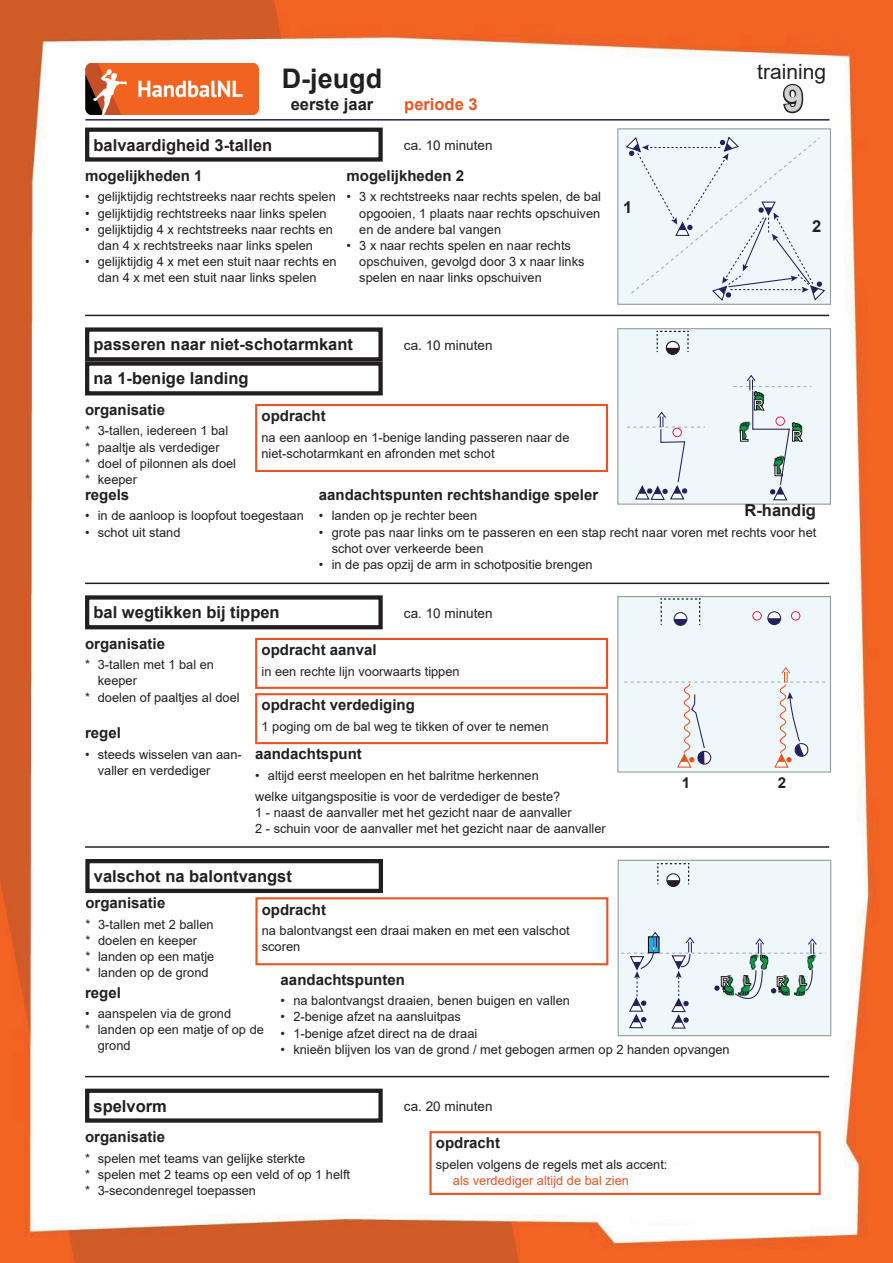
<style>
.page{position:relative;width:893px;height:1263px;background:#fff}
.page>*{position:absolute;margin:0;border:0;box-sizing:border-box;transform-origin:0 0}
.t1{font:700 36px "Arial";color:#d1d2d4}
.t2{font:700 27px "Arial";color:#231f20}
.t3{font:21px "Arial";color:#231f20}
.t4{font:700 16.5px "Arial";color:#231f20}
.t5{font:700 16.5px "Arial";color:#e85524}
.t6{font:700 15px "Arial";color:#231f20}
.t7{font:700 15px "Arial";color:#fff}
.t8{font:13.5px "Arial";color:#231f20}
.t9{font:700 13.5px "Arial";color:#fff}
.t10{font:12.9px/16.2px "Arial";color:#231f20}
.t11{font:12.9px "Arial";color:#e85524}
</style>
<div class="page">
<img style="left:0;top:0;width:893px;height:1263px">
<hr style="left:85px;top:119px;width:744px;height:2px;background:#24205c">
<svg style="left:781px;top:82px;width:24px;height:33px"></svg>
<img style="left:85px;top:64px;width:174px;height:50px">
<hr style="left:85px;top:1076px;width:744px;height:1px;background:#231f20">
<div style="left:85px;top:1089px;width:298px;height:34px;border:4px solid #231f20"></div>
<div style="left:429px;top:1131px;width:392px;height:64px;border:2px solid #e85524"></div>
<div style="left:85px;top:128px;width:298px;height:34px;border:4px solid #231f20"></div>
<div style="left:618px;top:129px;width:212px;height:175px;background:#eef8fb"></div>
<div style="left:617px;top:128px;width:214px;height:177px;border:1px solid #939598"></div>
<svg style="left:626px;top:136px;width:199px;height:165px"></svg>
<hr style="left:85px;top:315px;width:744px;height:1px;background:#231f20">
<hr style="left:85px;top:583px;width:744px;height:1px;background:#231f20">
<div style="left:255px;top:404px;width:353px;height:68px;border:2px solid #e85524"></div>
<div style="left:85px;top:327px;width:298px;height:34px;border:4px solid #231f20"></div>
<div style="left:85px;top:361px;width:298px;height:34px;border:4px solid #231f20"></div>
<div style="left:618px;top:329px;width:212px;height:175px;background:#eef8fb"></div>
<div style="left:617px;top:328px;width:214px;height:177px;border:1px solid #939598"></div>
<div style="left:666px;top:341px;width:14px;height:14px;border:1px solid #231f20;border-radius:50%"></div>
<svg style="left:657px;top:331px;width:32px;height:23px"></svg>
<svg style="left:627px;top:411px;width:78px;height:89px"></svg>
<svg style="left:733px;top:375px;width:78px;height:126px"></svg>
<div style="left:85px;top:595px;width:298px;height:34px;border:4px solid #231f20"></div>
<div style="left:255px;top:693px;width:353px;height:51px;border:2px solid #e85524"></div>
<div style="left:255px;top:638px;width:353px;height:51px;border:2px solid #e85524"></div>
<div style="left:618px;top:597px;width:212px;height:175px;background:#eef8fb"></div>
<div style="left:617px;top:596px;width:214px;height:176px;border:1px solid #939598"></div>
<div style="left:791px;top:612px;width:9px;height:8px;background:#fff;border-radius:50%"></div>
<div style="left:791px;top:611px;width:9px;height:9px;border:1px solid #e9174e;border-radius:50%"></div>
<div style="left:753px;top:612px;width:8px;height:8px;background:#fff;border-radius:50%"></div>
<div style="left:752px;top:611px;width:10px;height:9px;border:1px solid #e9174e;border-radius:50%"></div>
<div style="left:674px;top:612px;width:13px;height:14px;border:1px solid #24205c;border-radius:50%"></div>
<svg style="left:661px;top:598px;width:39px;height:27px"></svg>
<svg style="left:768px;top:612px;width:13px;height:13px"></svg>
<div style="left:767px;top:611px;width:14px;height:14px;border:1px solid #24205c;border-radius:50%"></div>
<svg style="left:768px;top:618px;width:13px;height:7px"></svg>
<svg style="left:624px;top:667px;width:201px;height:101px"></svg>
<hr style="left:85px;top:846px;width:744px;height:2px;background:#231f20">
<div style="left:255px;top:897px;width:353px;height:68px;border:2px solid #e85524"></div>
<div style="left:85px;top:859px;width:298px;height:34px;border:4px solid #231f20"></div>
<div style="left:618px;top:860px;width:213px;height:176px;background:#eef8fb"></div>
<div style="left:618px;top:860px;width:213px;height:176px;border:1px solid #939598"></div>
<div style="left:666px;top:873px;width:14px;height:14px;border:1px solid #231f20;border-radius:50%"></div>
<svg style="left:657px;top:863px;width:32px;height:23px"></svg>
<svg style="left:621px;top:932px;width:205px;height:97px"></svg>
<h2 class="t2" style="left:282px;top:59px;width:102px">D-jeugd</h2>
<p class="t4" style="left:291px;top:92px;width:84px">eerste jaar</p>
<p class="t5" style="left:404px;top:92px;width:75px">periode 3</p>
<p class="t4" style="left:94px;top:133px;width:180px">balvaardigheid 3-tallen</p>
<p class="t8" style="left:404px;top:136px;width:90px">ca. 10 minuten</p>
<p class="t6" style="left:85px;top:165px;width:119px">mogelijkheden 1</p>
<p class="t10" style="left:85px;top:189px;width:252px">• gelijktijdig rechtstreeks naar rechts spelen</p>
<p class="t10" style="left:85px;top:205px;width:243px">• gelijktijdig rechtstreeks naar links spelen</p>
<p class="t10" style="left:85px;top:221px;width:249px;text-align:center">• gelijktijdig 4 x rechtstreeks naar rechts en dan 4 x rechtstreeks naar links spelen</p>
<p class="t10" style="left:85px;top:254px;width:253px;text-align:center">• gelijktijdig 4 x met een stuit naar rechts en dan 4 x met een stuit naar links spelen</p>
<p class="t6" style="left:347px;top:165px;width:119px">mogelijkheden 2</p>
<p class="t10" style="left:359px;top:189px;width:243px;text-align:justify;text-indent:-13px">• 3 x rechtstreeks naar rechts spelen, de bal opgooien, 1 plaats naar rechts opschuiven en de andere bal vangen</p>
<p class="t10" style="left:359px;top:237px;width:227px;text-indent:-13px">• 3 x naar rechts spelen en naar rechts opschuiven, gevolgd door 3 x naar links spelen en naar links opschuiven</p>
<p class="t4" style="left:94px;top:333px;width:261px">passeren naar niet-schotarmkant</p>
<p class="t8" style="left:404px;top:336px;width:90px">ca. 10 minuten</p>
<p class="t4" style="left:94px;top:367px;width:156px">na 1-benige landing</p>
<p class="t6" style="left:85px;top:399px;width:82px">organisatie</p>
<p class="t10" style="left:85px;top:423px;width:153px">* 3-tallen, iedereen 1 bal * paaltje als verdediger<br>* doel of pilonnen als doel * keeper</p>
<p class="t6" style="left:261px;top:405px;width:66px">opdracht</p>
<p class="t10" style="left:261px;top:429px;width:309px">na een aanloop en 1-benige landing passeren naar de niet-schotarmkant en afronden met schot</p>
<p class="t4" style="left:623px;top:196px;width:11px">1</p>
<h3 class="t3" style="left:757px;top:57px;width:70px">training</h3>
<h1 class="t1" style="left:783px;top:73px;width:22px">9</h1>
<p class="t4" style="left:812px;top:215px;width:11px">2</p>
<p class="t7" style="left:753px;top:394px;width:12px">R</p>
<p class="t7" style="left:739px;top:425px;width:11px">L</p>
<p class="t7" style="left:774px;top:460px;width:11px">L</p>
<p class="t7" style="left:791px;top:425px;width:12px">R</p>
<p class="t6" style="left:85px;top:484px;width:46px">regels</p>
<p class="t10" style="left:85px;top:508px;width:220px">• in de aanloop is loopfout toegestaan</p>
<p class="t10" style="left:85px;top:524px;width:97px">• schot uit stand</p>
<p class="t6" style="left:319px;top:484px;width:281px">aandachtspunten rechtshandige speler</p>
<p class="t10" style="left:319px;top:508px;width:160px">• landen op je rechter been</p>
<p class="t10" style="left:332px;top:524px;width:486px;text-indent:-13px">• grote pas naar links om te passeren en een stap recht naar voren met rechts voor het schot over verkeerde been</p>
<p class="t10" style="left:319px;top:556px;width:275px">• in de pas opzij de arm in schotpositie brengen</p>
<p class="t4" style="left:744px;top:498px;width:73px">R-handig</p>
<p class="t4" style="left:94px;top:601px;width:188px">bal wegtikken bij tippen</p>
<p class="t6" style="left:85px;top:633px;width:82px">organisatie</p>
<p class="t10" style="left:85px;top:656px;width:130px">* 3-tallen met 1 bal en</p>
<p class="t10" style="left:98px;top:673px;width:41px">keeper</p>
<p class="t10" style="left:85px;top:689px;width:156px">* doelen of paaltjes al doel</p>
<p class="t8" style="left:404px;top:604px;width:90px">ca. 10 minuten</p>
<p class="t6" style="left:261px;top:639px;width:117px">opdracht aanval</p>
<p class="t10" style="left:261px;top:663px;width:200px">in een rechte lijn voorwaarts tippen</p>
<p class="t6" style="left:261px;top:695px;width:155px">opdracht verdediging</p>
<p class="t10" style="left:261px;top:718px;width:289px">1 poging om de bal weg te tikken of over te nemen</p>
<p class="t6" style="left:85px;top:722px;width:37px">regel</p>
<p class="t10" style="left:98px;top:746px;width:146px;text-indent:-13px">• steeds wisselen van aan&shy;valler en verdediger</p>
<p class="t6" style="left:255px;top:743px;width:108px">aandachtspunt</p>
<p class="t10" style="left:255px;top:767px;width:285px">• altijd eerst meelopen en het balritme herkennen</p>
<p class="t10" style="left:255px;top:788px;width:352px">welke uitgangspositie is voor de verdediger de beste?<br>1 - naast de aanvaller met het gezicht naar de aanvaller<br>2 - schuin voor de aanvaller met het gezicht naar de aanvaller</p>
<p class="t4" style="left:94px;top:864px;width:200px">valschot na balontvangst</p>
<p class="t6" style="left:682px;top:772px;width:10px">1</p>
<p class="t6" style="left:778px;top:772px;width:10px">2</p>
<p class="t6" style="left:85px;top:892px;width:82px">organisatie</p>
<p class="t10" style="left:85px;top:916px;width:130px">* 3-tallen met 2 ballen * doelen en keeper<br>* landen op een matje * landen op de grond</p>
<p class="t6" style="left:262px;top:899px;width:66px">opdracht</p>
<p class="t10" style="left:262px;top:922px;width:309px">na balontvangst een draai maken en met een valschot scoren</p>
<p class="t6" style="left:281px;top:969px;width:126px">aandachtspunten</p>
<p class="t10" style="left:281px;top:992px;width:291px">• na balontvangst draaien, benen buigen en vallen</p>
<p class="t10" style="left:281px;top:1009px;width:182px">• 2-benige afzet na aansluitpas</p>
<p class="t10" style="left:281px;top:1025px;width:198px">• 1-benige afzet direct na de draai</p>
<p class="t10" style="left:281px;top:1041px;width:451px">• knieën blijven los van de grond / met gebogen armen op 2 handen opvangen</p>
<p class="t9" style="left:720px;top:971px;width:32px">R L</p>
<p class="t9" style="left:776px;top:971px;width:32px">R L</p>
<p class="t6" style="left:85px;top:982px;width:37px">regel</p>
<p class="t10" style="left:85px;top:1005px;width:148px">• aanspelen via de grond</p>
<p class="t10" style="left:85px;top:1021px;width:180px">* landen op een matje of op de</p>
<p class="t10" style="left:98px;top:1038px;width:34px">grond</p>
<p class="t4" style="left:94px;top:1094px;width:75px">spelvorm</p>
<p class="t8" style="left:404px;top:1097px;width:90px">ca. 20 minuten</p>
<p class="t6" style="left:85px;top:1126px;width:82px">organisatie</p>
<p class="t10" style="left:85px;top:1150px;width:267px">* spelen met teams van gelijke sterkte<br>* spelen met 2 teams op een veld of op 1 helft * 3-secondenregel toepassen</p>
<p class="t6" style="left:436px;top:1132px;width:66px">opdracht</p>
<p class="t10" style="left:436px;top:1156px;width:233px">spelen volgens de regels met als accent:</p>
<p class="t11" style="left:453px;top:1172px;width:178px">als verdediger altijd de bal zien</p>
</div>
